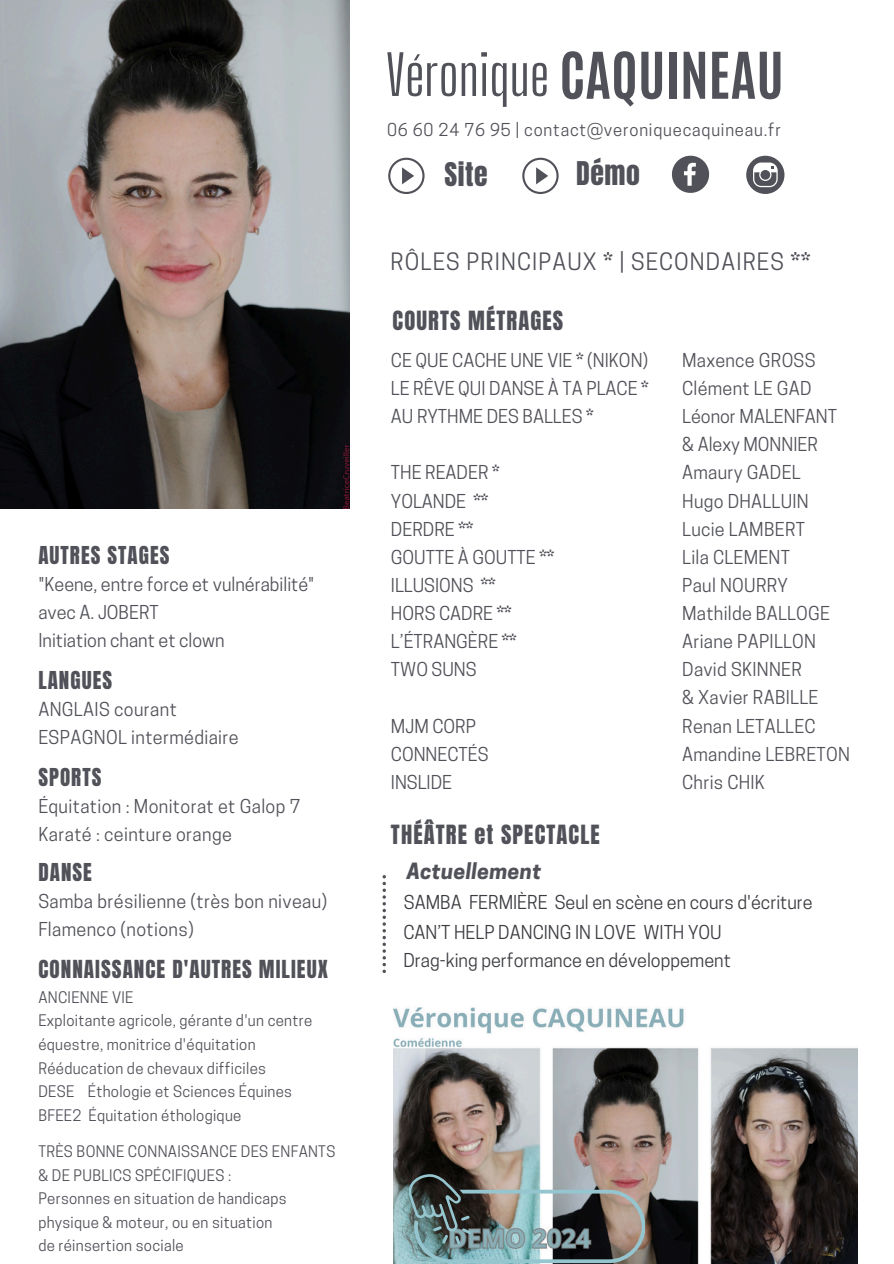
<style>
.page{position:relative;width:894px;height:1264px;background:#fff}
.page>*{position:absolute;margin:0;border:0;box-sizing:border-box;transform-origin:0 0}
.t1{font:700 54.6px "Antonio";color:#515259}
.t2{font:54.6px "Big Shoulders Display";color:#515259}
.t3{font:27.75px "Anton";letter-spacing:.02em;color:#515259}
.t4{font:22.5px "Anton";letter-spacing:.05em;color:#515259}
.t5{font:22.5px "Cooper Hewitt";letter-spacing:.05em;color:#515259}
.t6{font:21.15px "Anton";letter-spacing:.05em;color:#515259}
.t7{font:21px "Anton";letter-spacing:.05em;color:#515259}
.t8{font:italic 700 21px "Cooper Hewitt";letter-spacing:.015em;color:#515259}
.t9{font:18px/28.2px "Cooper Hewitt";letter-spacing:.015em;color:#515259}
.t10{font:18px/28.2px "Cooper Hewitt";color:#3c3d42}
.t11{font:16.65px "Cooper Hewitt";letter-spacing:.05em;color:#515259}
.t12{font:15px/23.7px "Cooper Hewitt";letter-spacing:.02em;color:#515259}
.s1{font-weight:700}
</style>
<div class="page">
<svg style="left:672px;top:156px;width:37px;height:37px"></svg>
<svg style="left:746px;top:156px;width:38px;height:38px"></svg>
<svg style="left:388px;top:158px;width:36px;height:36px"></svg>
<svg style="left:522px;top:158px;width:36px;height:36px"></svg>
<img style="left:393px;top:1007px;width:463px;height:256px">
<img style="left:409px;top:1174px;width:235px;height:88px">
<img style="left:0;top:0;width:349px;height:509px">
<svg style="left:382px;top:875px;width:4px;height:98px"></svg>
<p class="t7" style="left:38px;top:540px;width:132px">AUTRES STAGES</p>
<p class="t9" style="left:38px;top:572px;width:277px">"Keene, entre force et vulnérabilité" avec A. JOBERT</p>
<p class="t9" style="left:38px;top:628px;width:188px">Initiation chant et clown</p>
<p class="t7" style="left:38px;top:664px;width:75px">LANGUES</p>
<p class="t9" style="left:38px;top:697px;width:140px">ANGLAIS courant</p>
<p class="t9" style="left:38px;top:725px;width:202px">ESPAGNOL intermédiaire</p>
<p class="t7" style="left:38px;top:761px;width:65px">SPORTS</p>
<p class="t9" style="left:38px;top:794px;width:263px">Équitation : Monitorat et Galop 7</p>
<p class="t9" style="left:38px;top:822px;width:195px">Karaté : ceinture orange</p>
<p class="t7" style="left:38px;top:857px;width:55px">DANSE</p>
<p class="t9" style="left:38px;top:889px;width:290px">Samba brésilienne (très bon niveau)</p>
<p class="t9" style="left:38px;top:917px;width:157px">Flamenco (notions)</p>
<p class="t6" style="left:38px;top:953px;width:291px">CONNAISSANCE D'AUTRES MILIEUX</p>
<p class="t12" style="left:38px;top:987px;width:97px">ANCIENNE VIE</p>
<p class="t12" style="left:38px;top:1010px;width:275px">Exploitante agricole, gérante d'un centre équestre, monitrice d'équitation<br>Rééducation de chevaux difficiles</p>
<p class="t12" style="left:38px;top:1081px;width:255px">DESE Éthologie et Sciences Équines</p>
<p class="t12" style="left:38px;top:1105px;width:204px">BFEE2 Équitation éthologique</p>
<p class="t12" style="left:38px;top:1141px;width:298px">TRÈS BONNE CONNAISSANCE DES ENFANTS &amp; DE PUBLICS SPÉCIFIQUES :</p>
<p class="t12" style="left:38px;top:1188px;width:250px">Personnes en situation de handicaps physique &amp; moteur, ou en situation</p>
<p class="t12" style="left:38px;top:1235px;width:147px">de réinsertion sociale</p>
<p class="t2" style="left:386px;top:42px;width:164px">Véronique</p>
<h1 class="t1" style="left:559px;top:36px;width:226px">CAQUINEAU</h1>
<h2 class="t11" style="left:387px;top:124px;width:395px">06 60 24 76 95 | contact@veroniquecaquineau.fr</h2>
<p class="t3" style="left:444px;top:155px;width:45px">Site</p>
<p class="t3" style="left:576px;top:153px;width:65px">Démo</p>
<h3 class="t5" style="left:390px;top:253px;width:421px">RÔLES PRINCIPAUX <span class="s1">*</span> | SECONDAIRES <span class="s1">**</span></h3>
<p class="t4" style="left:392px;top:304px;width:172px">COURTS MÉTRAGES</p>
<h3 class="t9" style="left:391px;top:348px;width:259px">CE QUE CACHE UNE VIE <span class="s1">*</span> (NIKON)</h3>
<p class="t9" style="left:391px;top:376px;width:259px">LE RÊVE QUI DANSE À TA PLACE <span class="s1">*</span></p>
<p class="t9" style="left:391px;top:404px;width:204px">AU RYTHME DES BALLES <span class="s1">*</span></p>
<h4 class="t9" style="left:391px;top:461px;width:110px">THE READER <span class="s1">*</span></h4>
<h5 class="t9" style="left:391px;top:489px;width:99px">YOLANDE <span class="s1">**</span></h5>
<p class="t9" style="left:391px;top:517px;width:84px">DERDRE <span class="s1">**</span></p>
<p class="t9" style="left:391px;top:545px;width:165px">GOUTTE À GOUTTE <span class="s1">**</span></p>
<p class="t9" style="left:391px;top:573px;width:106px">ILLUSIONS <span class="s1">**</span></p>
<p class="t9" style="left:391px;top:601px;width:122px">HORS CADRE <span class="s1">**</span></p>
<p class="t9" style="left:391px;top:629px;width:127px">L’ÉTRANGÈRE <span class="s1">**</span></p>
<p class="t9" style="left:391px;top:657px;width:87px">TWO SUNS</p>
<p class="t9" style="left:391px;top:714px;width:87px">MJM CORP</p>
<p class="t9" style="left:391px;top:742px;width:99px">CONNECTÉS</p>
<p class="t9" style="left:391px;top:770px;width:63px">INSLIDE</p>
<p class="t4" style="left:391px;top:818px;width:210px">THÉÂTRE et SPECTACLE</p>
<p class="t8" style="left:406px;top:863px;width:136px">Actuellement</p>
<p class="t9" style="left:682px;top:348px;width:135px">Maxence GROSS</p>
<p class="t9" style="left:682px;top:376px;width:131px">Clément LE GAD</p>
<p class="t9" style="left:682px;top:404px;width:156px">Léonor MALENFANT</p>
<p class="t9" style="left:682px;top:432px;width:137px">&amp; Alexy MONNIER</p>
<p class="t9" style="left:682px;top:461px;width:120px">Amaury GADEL</p>
<p class="t9" style="left:682px;top:489px;width:128px">Hugo DHALLUIN</p>
<p class="t9" style="left:682px;top:517px;width:124px">Lucie LAMBERT</p>
<p class="t9" style="left:682px;top:545px;width:109px">Lila CLEMENT</p>
<p class="t9" style="left:682px;top:573px;width:107px">Paul NOURRY</p>
<p class="t9" style="left:682px;top:601px;width:149px">Mathilde BALLOGE</p>
<p class="t9" style="left:682px;top:629px;width:135px">Ariane PAPILLON</p>
<p class="t9" style="left:682px;top:657px;width:121px">David SKINNER</p>
<p class="t9" style="left:682px;top:686px;width:138px">&amp; Xavier RABILLE</p>
<p class="t9" style="left:682px;top:714px;width:135px">Renan LETALLEC</p>
<p class="t9" style="left:682px;top:742px;width:169px">Amandine LEBRETON</p>
<p class="t9" style="left:682px;top:770px;width:84px">Chris CHIK</p>
<p class="t10" style="left:404px;top:890px;width:410px">SAMBA FERMIÈRE Seul en scène en cours d'écriture</p>
<p class="t10" style="left:403px;top:920px;width:329px">CAN’T HELP DANCING IN LOVE WITH YOU<br>Drag-king performance en développement</p>
</div>
